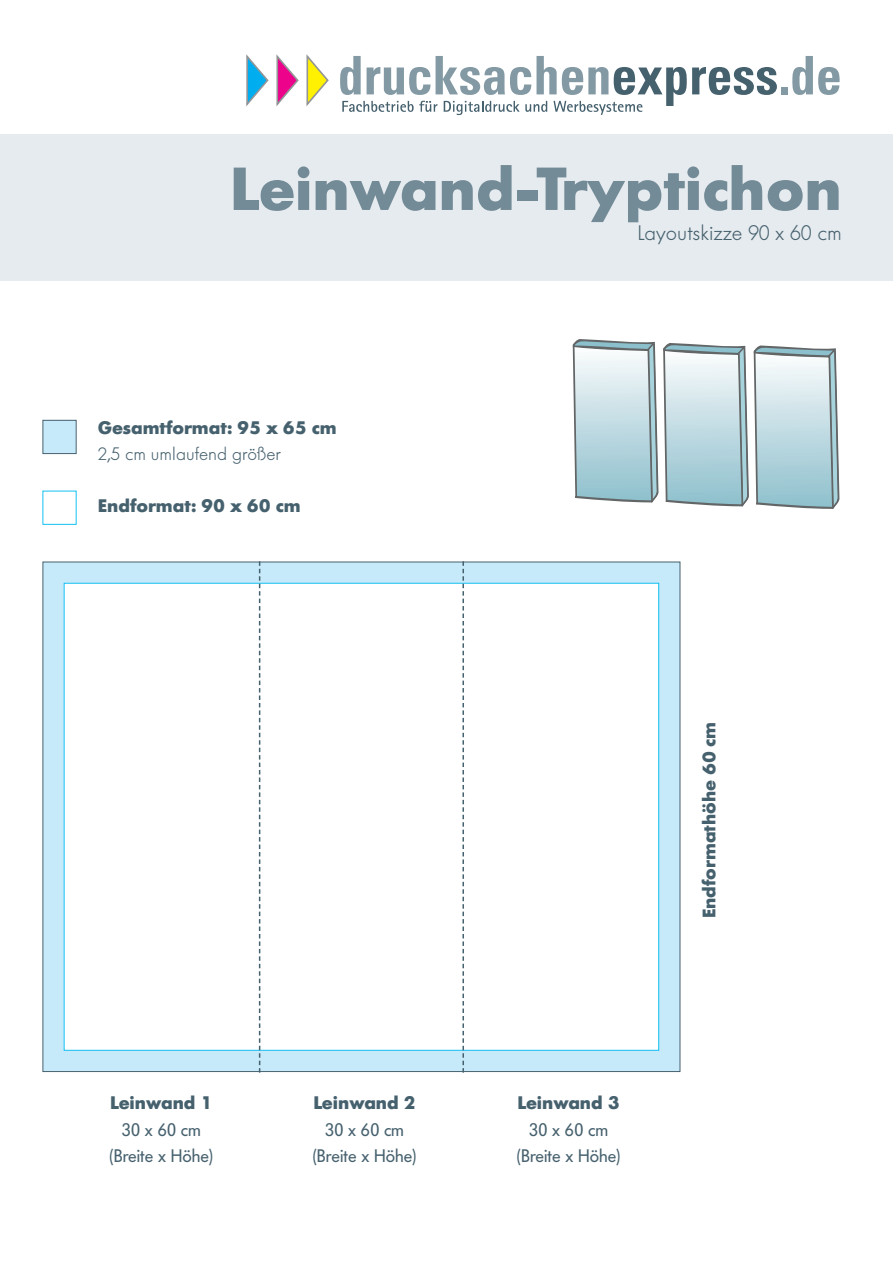
<style>
.page{position:relative;width:893px;height:1263px;background:#fff}
.page>*{position:absolute;margin:0;border:0;box-sizing:border-box;transform-origin:0 0}
.t1{font:700 60px "Futura BQ";color:#738b97}
.t2{font:300 21px "Futura BQ";color:#46616e}
.t3{font:700 18px "Futura BQ";color:#46616e}
.t4{font:18px/26.1px "Futura BQ";color:#46616e;text-align:center}
.t5{font:300 18px "Futura BQ";color:#46616e}
</style>
<div class="page">
<div style="left:0;top:135px;width:893px;height:146px;background:#e6ebef"></div>
<div style="left:781px;top:87px;width:6px;height:7px;background:#839aa5"></div>
<svg style="left:792px;top:56px;width:48px;height:39px"></svg>
<svg style="left:246px;top:54px;width:83px;height:53px"></svg>
<svg style="left:340px;top:56px;width:437px;height:59px"></svg>
<svg style="left:572px;top:339px;width:267px;height:170px"></svg>
<div style="left:43px;top:562px;width:637px;height:509px;background:#c6eafa"></div>
<div style="left:65px;top:584px;width:593px;height:466px;background:#fff"></div>
<div style="left:43px;top:421px;width:33px;height:32px;background:#c6eafa"></div>
<div style="left:43px;top:420px;width:34px;height:34px;border:1px solid #46616e"></div>
<svg style="left:259px;top:561px;width:1px;height:512px"></svg>
<svg style="left:462px;top:561px;width:2px;height:511px"></svg>
<h1 class="t1" style="left:230px;top:156px;width:614px">Leinwand-Tryptichon</h1>
<p class="t2" style="left:637px;top:221px;width:206px">Layoutskizze 90 x 60 cm</p>
<p class="t3" style="left:98px;top:417px;width:240px">Gesamtformat: 95 x 65 cm</p>
<p class="t5" style="left:98px;top:444px;width:185px">2,5 cm umlaufend größer</p>
<p class="t3" style="left:98px;top:496px;width:204px">Endformat: 90 x 60 cm</p>
<p class="t3" style="left:110px;top:1093px;width:104px">Leinwand 1</p>
<p class="t4" style="left:109px;top:1116px;width:106px">30 x 60 cm (Breite x Höhe)</p>
<p class="t3" style="left:313px;top:1093px;width:104px">Leinwand 2</p>
<p class="t4" style="left:312px;top:1116px;width:106px">30 x 60 cm (Breite x Höhe)</p>
<p class="t3" style="left:517px;top:1093px;width:104px">Leinwand 3</p>
<p class="t4" style="left:516px;top:1116px;width:106px">30 x 60 cm (Breite x Höhe)</p>
<p class="t3" style="left:699px;top:918px;width:198px;rotate:-90deg">Endformathöhe 60 cm</p>
</div>
